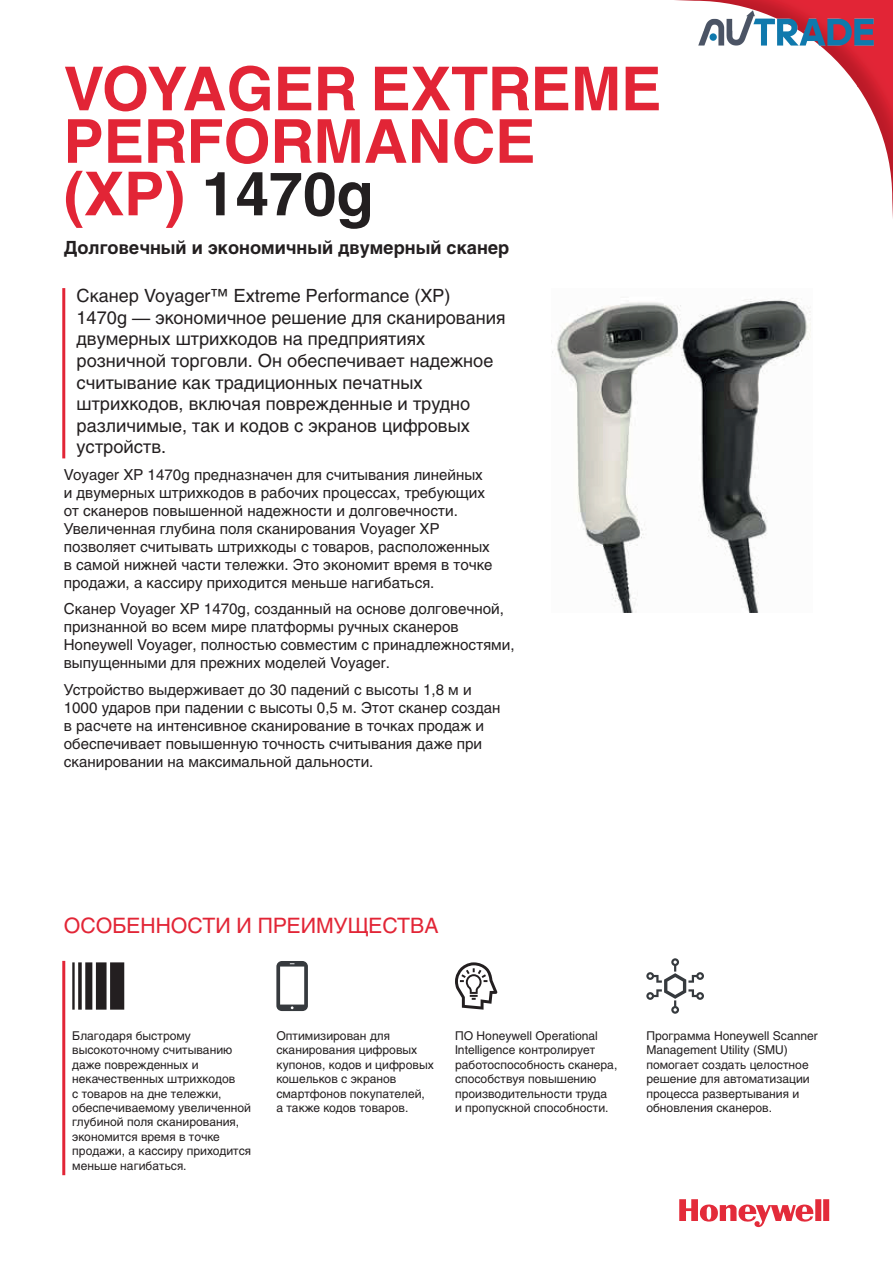
<style>
.page{position:relative;width:893px;height:1263px;background:#fff}
.page>*{position:absolute;margin:0;border:0;box-sizing:border-box;transform-origin:0 0}
.t1{font:700 60px/52.5px "Helios";color:#e22536}
.t2{font:21px "Helios";color:#e22536}
.t3{font:18px/21.6px "Helios";color:#231f20}
.t4{font:700 18px "Helios";color:#231f20}
.t5{font:15px/18px "Helios";color:#231f20}
.t6{font:12px/14.4px "Helios";color:#231f20}
.s1{color:#231f20}
</style>
<div class="page">
<svg style="left:72px;top:962px;width:52px;height:48px"></svg>
<svg style="left:276px;top:961px;width:32px;height:50px"></svg>
<svg style="left:455px;top:962px;width:43px;height:48px"></svg>
<svg style="left:646px;top:958px;width:58px;height:56px"></svg>
<img style="left:675px;top:0;width:218px;height:36px">
<img style="left:830px;top:36px;width:63px;height:50px">
<img style="left:857px;top:86px;width:36px;height:132px">
<hr style="left:62px;top:288px;width:3px;height:170px;background:#e22536">
<hr style="left:62px;top:961px;width:3px;height:214px;background:#e22536">
<svg style="left:679px;top:1199px;width:150px;height:28px"></svg>
<img style="left:552px;top:298px;width:259px;height:314px">
<img style="left:680px;top:1px;width:212px;height:54px">
<h1 class="t1" style="left:64px;top:68px;width:599px">VOYAGER EXTREME<br>PERFORMANCE (XP) <span class="s1">1470g</span></h1>
<p class="t4" style="left:64px;top:241px;width:447px">Долговечный и экономичный двумерный сканер</p>
<p class="t3" style="left:77px;top:286px;width:430px">Сканер Voyager™ Extreme Performance (XP)<br>1470g — экономичное решение для сканирования двумерных штрихкодов на предприятиях розничной торговли. Он обеспечивает надежное считывание как традиционных печатных штрихкодов, включая поврежденные и трудно различимые, так и кодов с экранов цифровых устройств.</p>
<p class="t5" style="left:64px;top:467px;width:430px">Voyager XP 1470g предназначен для считывания линейных и двумерных штрихкодов в рабочих процессах, требующих от сканеров повышенной надежности и долговечности.<br>Увеличенная глубина поля сканирования Voyager XP позволяет считывать штрихкоды с товаров, расположенных в самой нижней части тележки. Это экономит время в точке продажи, а кассиру приходится меньше нагибаться.</p>
<p class="t5" style="left:64px;top:601px;width:452px">Сканер Voyager XP 1470g, созданный на основе долговечной, признанной во всем мире платформы ручных сканеров Honeywell Voyager, полностью совместим с принадлежностями, выпущенными для прежних моделей Voyager.</p>
<p class="t5" style="left:64px;top:682px;width:438px">Устройство выдерживает до 30 падений с высоты 1,8 м и 1000 ударов при падении с высоты 0,5 м. Этот сканер создан в расчете на интенсивное сканирование в точках продаж и обеспечивает повышенную точность считывания даже при сканировании на максимальной дальности.</p>
<h2 class="t2" style="left:64px;top:917px;width:376px">ОСОБЕННОСТИ И ПРЕИМУЩЕСТВА</h2>
<p class="t6" style="left:72px;top:1030px;width:180px">Благодаря быстрому высокоточному считыванию даже поврежденных и некачественных штрихкодов<br>с товаров на дне тележки, обеспечиваемому увеличенной глубиной поля сканирования, экономится время в точке продажи, а кассиру приходится меньше нагибаться.</p>
<p class="t6" style="left:276px;top:1030px;width:159px">Оптимизирован для сканирования цифровых купонов, кодов и цифровых кошельков с экранов смартфонов покупателей, а также кодов товаров.</p>
<p class="t6" style="left:455px;top:1030px;width:164px">ПО Honeywell Operational<br>Intelligence контролирует работоспособность сканера, способствуя повышению производительности труда<br>и пропускной способности.</p>
<p class="t6" style="left:646px;top:1030px;width:173px">Программа Honeywell Scanner<br>Management Utility (SMU) помогает создать целостное решение для автоматизации процесса развертывания и обновления сканеров.</p>
</div>
